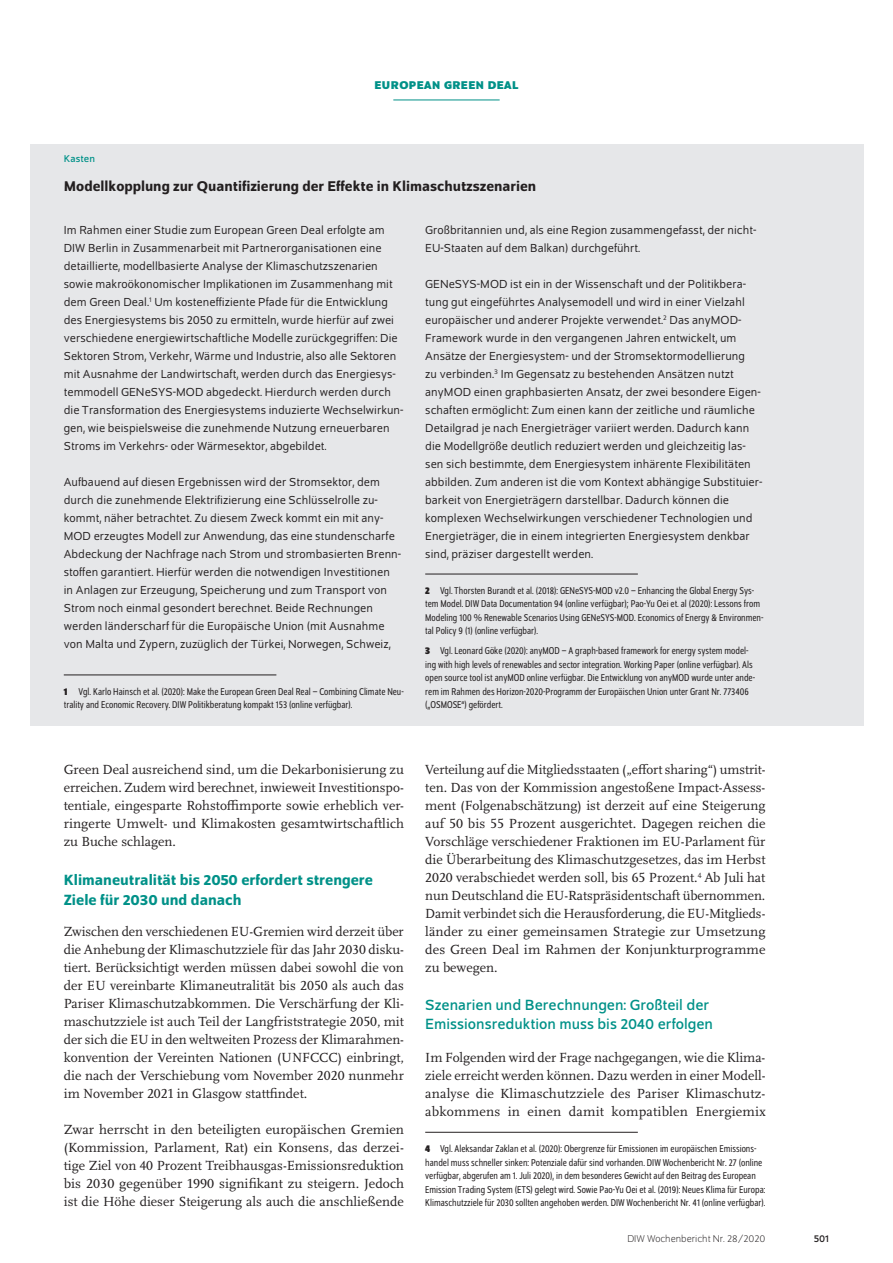
<style>
.page{position:relative;width:893px;height:1263px;background:#fff}
.page>*{position:absolute;margin:0;border:0;box-sizing:border-box;transform-origin:0 0}
.t1{font:15.75px/19.5px "Schumpeter";color:#009188}
.t2{font:500 15.75px/19.5px "Schumpeter";color:#009188}
.t3{font:500 15px "Schumpeter";color:#231f20}
.t4{font:13.8px/18px "Scala Pro";color:#231f20;text-align:justify}
.t5{font:12.3px/18px "Schumpeter Blond";letter-spacing:.005em;color:#231f20}
.t6{font:700 12px "Schumpeter";color:#009188}
.t7{font:semi-condensed 10.5px/13.5px "Schumpeter Blond";color:#231f20}
.t8{font:300 10.5px "Schumpeter";color:#231f20}
.t9{font:10.5px "Schumpeter";letter-spacing:.01em;color:#009188}
.t10{font:10.5px "Schumpeter";color:#231f20}
.s1{font-family:"Schumpeter";font-weight:700}
.s2{font-family:"Myriad Pro";font-stretch:normal}
</style>
<div class="page">
<hr style="left:393px;top:100px;width:107px;height:1px;background:#009188">
<hr style="left:425px;top:1132px;width:213px;height:1px;background:#231f20">
<div style="left:30px;top:144px;width:833px;height:581px;background:#e6e7e9"></div>
<hr style="left:64px;top:674px;width:212px;height:1px;background:#231f20">
<hr style="left:425px;top:574px;width:213px;height:1px;background:#231f20">
<p class="t6" style="left:374px;top:79px;width:17px">EUROPEAN</p>
<p class="t6" style="left:444px;top:79px;width:17px">GREEN</p>
<p class="t6" style="left:488px;top:79px;width:18px">DEAL</p>
<p class="t9" style="left:64px;top:153px;width:33px">Kasten</p>
<p class="t3" style="left:64px;top:178px;width:474px">Modellkopplung zur Quantifizierung der Effekte in Klimaschutzszenarien</p>
<p class="t5" style="left:64px;top:221px;width:341px">Im Rahmen einer Studie zum European Green Deal erfolgte am DIW Berlin in Zusammenarbeit mit Partnerorganisationen eine detaillierte, modellbasierte Analyse der Klimaschutzszenarien sowie makroökonomischer Implikationen im Zusammenhang mit dem Green Deal.<sup>1</sup> Um kosteneffiziente Pfade für die Entwicklung des Energiesystems bis 2050 zu ermitteln, wurde hierfür auf zwei verschiedene energiewirtschaftliche Modelle zurückgegriffen: Die Sektoren Strom, Verkehr, Wärme und Industrie, also alle Sektoren mit Ausnahme der Landwirtschaft, werden durch das Energiesys&shy;temmodell GENeSYS-MOD abgedeckt. Hierdurch werden durch die Transformation des Energiesystems induzierte Wechselwirkun&shy;gen, wie beispielsweise die zunehmende Nutzung erneuerbaren Stroms im Verkehrs- oder Wärmesektor, abgebildet.</p>
<p class="t5" style="left:64px;top:473px;width:339px">Aufbauend auf diesen Ergebnissen wird der Stromsektor, dem durch die zunehmende Elektrifizierung eine Schlüsselrolle zu&shy;kommt, näher betrachtet. Zu diesem Zweck kommt ein mit any-MOD erzeugtes Modell zur Anwendung, das eine stundenscharfe Abdeckung der Nachfrage nach Strom und strombasierten Brenn&shy;stoffen garantiert. Hierfür werden die notwendigen Investitionen in Anlagen zur Erzeugung, Speicherung und zum Transport von Strom noch einmal gesondert berechnet. Beide Rechnungen werden länderscharf für die Europäische Union (mit Ausnahme von Malta und Zypern, zuzüglich der Türkei, Norwegen, Schweiz,</p>
<p class="t7" style="left:64px;top:685px;width:341px"><span class="s1">1</span> Vgl. Karlo Hainsch et al. (2020): Make the European Green Deal Real – Combining Climate Neu&shy;trality and Economic Recovery. DIW Politikberatung kompakt 153 (online verfügbar).</p>
<p class="t5" style="left:425px;top:221px;width:333px">Großbritannien und, als eine Region zusammengefasst, der nicht-<br>EU-Staaten auf dem Balkan) durchgeführt.</p>
<p class="t5" style="left:425px;top:275px;width:338px">GENeSYS-MOD ist ein in der Wissenschaft und der Politikbera&shy;tung gut eingeführtes Analysemodell und wird in einer Vielzahl europäischer und anderer Projekte verwendet.<sup>2</sup> Das anyMOD-Framework wurde in den vergangenen Jahren entwickelt, um Ansätze der Energiesystem- und der Stromsektormodellierung<br>zu verbinden.<sup>3</sup> Im Gegensatz zu bestehenden Ansätzen nutzt anyMOD einen graphbasierten Ansatz, der zwei besondere Eigen&shy;schaften ermöglicht: Zum einen kann der zeitliche und räumliche Detailgrad je nach Energieträger variiert werden. Dadurch kann die Modellgröße deutlich reduziert werden und gleichzeitig las&shy;sen sich bestimmte, dem Energiesystem inhärente Flexibilitäten abbilden. Zum anderen ist die vom Kontext abhängige Substituier&shy;barkeit von Energieträgern darstellbar. Dadurch können die komplexen Wechselwirkungen verschiedener Technologien und Energieträger, die in einem integrierten Energiesystem denkbar sind, präziser dargestellt werden.</p>
<p class="t7" style="left:425px;top:584px;width:340px"><span class="s1">2</span> Vgl. Thorsten Burandt et al. (2018): GENeSYS-MOD v2.0 – Enhancing the Global Energy Sys&shy;tem Model. DIW Data Documentation 94 (online verfügbar); Pao-Yu Oei et. al (2020): Lessons from Modeling 100 <span class="s2">%</span> Renewable Scenarios Using GENeSYS-MOD. Economics of Energy &amp; Environmen&shy;tal Policy 9 (1) (online verfügbar).</p>
<p class="t7" style="left:425px;top:644px;width:331px"><span class="s1">3</span> Vgl. Leonard Göke (2020): anyMOD – A graph-based framework for energy system model&shy;ing with high levels of renewables and sector integration. Working Paper (online verfügbar). Als open source tool ist anyMOD online verfügbar. Die Entwicklung von anyMOD wurde unter ande&shy;rem im Rahmen des Horizon-2020-Programm der Europäischen Union unter Grant Nr. 773406 („OSMOSE“) gefördert.</p>
<p class="t4" style="left:64px;top:760px;width:342px">Green Deal ausreichend sind, um die Dekarbonisierung zu erreichen. Zudem wird berechnet, inwieweit Investitionspo&shy;tentiale, eingesparte Rohstoffimporte sowie erheblich ver&shy;ringerte Umwelt- und Klimakosten gesamtwirtschaftlich zu Buche schlagen.</p>
<p class="t2" style="left:64px;top:870px;width:311px">Klimaneutralität bis 2050 erfordert strengere<br>Ziele für 2030 und danach</p>
<p class="t4" style="left:64px;top:922px;width:342px">Zwischen den verschiedenen EU-Gremien wird derzeit über die Anhebung der Klimaschutzziele für das Jahr 2030 disku&shy;tiert. Berücksichtigt werden müssen dabei sowohl die von der EU vereinbarte Klimaneutralität bis 2050 als auch das Pariser Klimaschutzabkommen. Die Verschärfung der Kli&shy;maschutzziele ist auch Teil der Langfriststrategie 2050, mit der sich die EU in den weltweiten Prozess der Klimarahmen&shy;konvention der Vereinten Nationen (UNFCCC) einbringt, die nach der Verschiebung vom November 2020 nunmehr im November 2021 in Glasgow stattfindet.</p>
<p class="t4" style="left:64px;top:1120px;width:342px">Zwar herrscht in den beteiligten europäischen Gremien (Kommission, Parlament, Rat) ein Konsens, das derzei&shy;tige Ziel von 40 Prozent Treibhausgas-Emissionsreduktion bis 2030 gegenüber 1990 signifikant zu steigern. Jedoch ist die Höhe dieser Steigerung als auch die anschließende</p>
<p class="t4" style="left:425px;top:760px;width:342px">Verteilung auf die Mitgliedsstaaten („effort sharing“) umstrit&shy;ten. Das von der Kommission angestoßene Impact-Assess&shy;ment (Folgenabschätzung) ist derzeit auf eine Steigerung auf 50 bis 55 Prozent ausgerichtet. Dagegen reichen die Vorschläge verschiedener Fraktionen im EU-Parlament für die Überarbeitung des Klimaschutzgesetzes, das im Herbst 2020 verabschiedet werden soll, bis 65 Prozent.<sup>4</sup> Ab Juli hat nun Deutschland die EU-Ratspräsidentschaft übernommen.<br>Damit verbindet sich die Herausforderung, die EU-Mitglieds&shy;länder zu einer gemeinsamen Strategie zur Umsetzung des Green Deal im Rahmen der Konjunkturprogramme zu bewegen.</p>
<p class="t1" style="left:425px;top:995px;width:289px">Szenarien und Berechnungen: Großteil der<br>Emissionsreduktion muss bis 2040 erfolgen</p>
<p class="t4" style="left:425px;top:1048px;width:342px">Im Folgenden wird der Frage nachgegangen, wie die Klima&shy;ziele erreicht werden können. Dazu werden in einer Modell&shy;analyse die Klimaschutzziele des Pariser Klimaschutz&shy;abkommens in einen damit kompatiblen Energiemix</p>
<p class="t7" style="left:425px;top:1142px;width:342px"><span class="s1">4</span> Vgl. Aleksandar Zaklan et al. (2020): Obergrenze für Emissionen im europäischen Emissions&shy;handel muss schneller sinken: Potenziale dafür sind vorhanden. DIW Wochenbericht Nr. 27 (online verfügbar, abgerufen am 1. Juli 2020), in dem besonderes Gewicht auf den Beitrag des European Emission Trading System (ETS) gelegt wird. Sowie Pao-Yu Oei et al. (2019): Neues Klima für Europa:<br>Klimaschutzziele für 2030 sollten angehoben werden. DIW Wochenbericht Nr. 41 (online verfügbar).</p>
<p class="t8" style="left:627px;top:1234px;width:140px">DIW Wochenbericht Nr. 28/2020</p>
<p class="t10" style="left:814px;top:1233px;width:17px">501</p>
</div>
